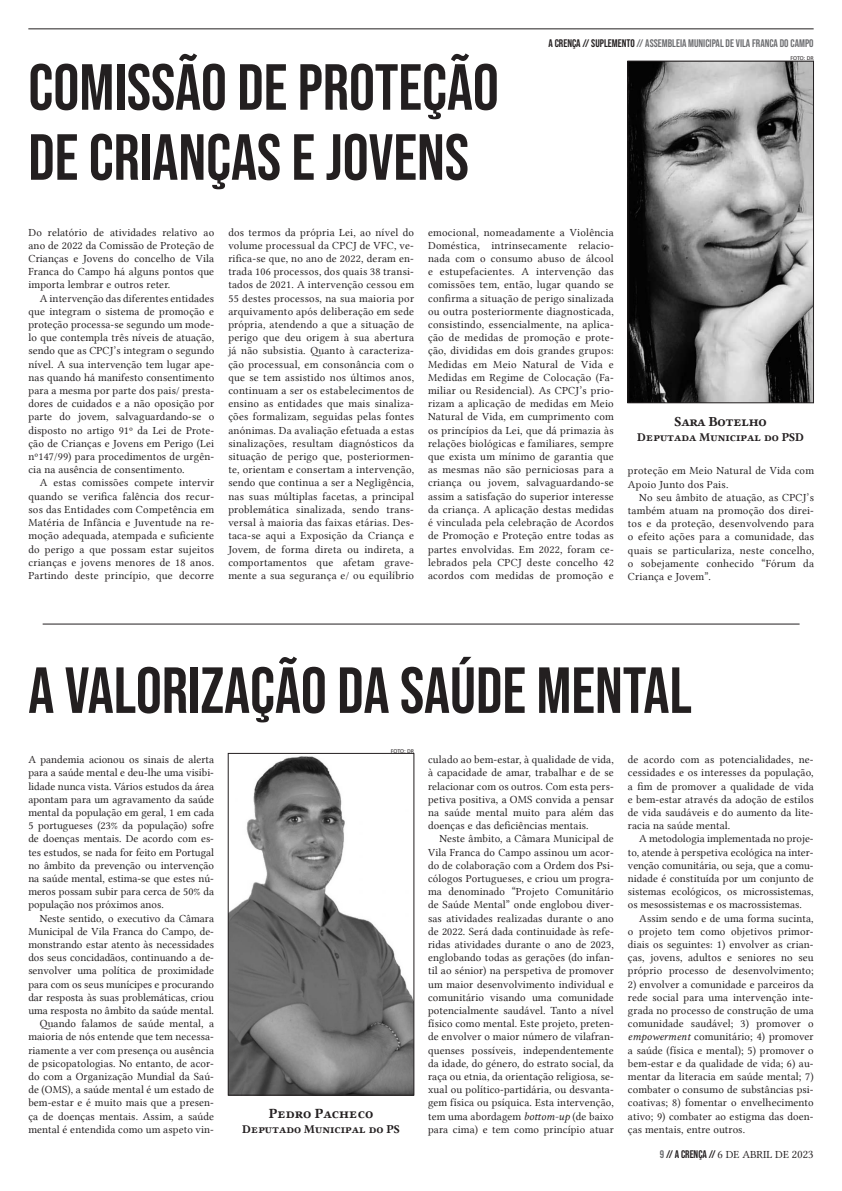
<style>
.page{position:relative;width:842px;height:1191px;background:#fff}
.page>*{position:absolute;margin:0;border:0;box-sizing:border-box;transform-origin:0 0}
.t1{font:65px "Bebas Neue";color:#231f20}
.t2{font:14px "Lin Libertine Capitals B";letter-spacing:-.005em;color:#231f20}
.t3{font:12px "Lin Libertine Capitals B";color:#231f20}
.t4{font:11px/13.2px "Lin Libertine";letter-spacing:.01em;color:#231f20;text-align:justify}
.t5{font:11px "Bebas Neue";color:#6c6d70}
.Créditos_Fotografias{font:6px "Calibri";letter-spacing:-.02em;color:#231f20}
.s1{color:#231f20}
.s2{font-family:"Lin Libertine I"}
.s3{font-family:"Bebas Neue";color:#6c6d70}
.s4{font-family:"Bebas Neue"}
</style>
<div class="page">
<hr style="left:28px;top:28px;width:786px;height:1px;background:#231f20">
<hr style="left:43px;top:623px;width:756px;height:1px;background:#231f20">
<img style="left:630px;top:63px;width:182px;height:338px">
<div style="left:628px;top:61px;width:186px;height:342px;border:1px solid #231f20"></div>
<img style="left:230px;top:756px;width:182px;height:337px">
<div style="left:228px;top:753px;width:186px;height:342px;border:1px solid #231f20"></div>
<p class="t5" style="left:549px;top:37px;width:267px"><span class="s1">A CRENÇA // SUPLEMENTO</span> // ASSEMBLEIA MUNICIPAL DE VILA FRANCA DO CAMPO</p>
<p class="t1" style="left:28px;top:50px;width:472px">COMISSÃO DE PROTEÇÃO</p>
<p class="t1" style="left:28px;top:120px;width:442px">DE CRIANÇAS E JOVENS</p>
<p class="t4" style="left:228px;top:225px;width:187px">dos termos da própria Lei, ao nível do volume processual da CPCJ de VFC, ve&shy;rifica-se que, no ano de 2022, deram en&shy;trada 106 processos, dos quais 38 transi&shy;tados de 2021. A intervenção cessou em 55 destes processos, na sua maioria por arquivamento após deliberação em sede própria, atendendo a que a situação de perigo que deu origem à sua abertura já não subsistia. Quanto à caracteriza&shy;ção processual, em consonância com o que se tem assistido nos últimos anos, continuam a ser os estabelecimentos de ensino as entidades que mais sinaliza&shy;ções formalizam, seguidas pelas fontes anónimas. Da avaliação efetuada a estas sinalizações, resultam diagnósticos da situação de perigo que, posteriormen&shy;te, orientam e consertam a intervenção, sendo que continua a ser a Negligência, nas suas múltiplas facetas, a principal problemática sinalizada, sendo trans&shy;versal à maioria das faixas etárias. Des&shy;taca-se aqui a Exposição da Criança e Jovem, de forma direta ou indireta, a comportamentos que afetam grave&shy;mente a sua segurança e/ ou equilíbrio</p>
<p class="t4" style="left:428px;top:225px;width:187px">emocional, nomeadamente a Violência Doméstica, intrinsecamente relacio&shy;nada com o consumo abuso de álcool e estupefacientes. A intervenção das comissões tem, então, lugar quando se confirma a situação de perigo sinalizada ou outra posteriormente diagnosticada, consistindo, essencialmente, na aplica&shy;ção de medidas de promoção e prote&shy;ção, divididas em dois grandes grupos:<br>Medidas em Meio Natural de Vida e Medidas em Regime de Colocação (Fa&shy;miliar ou Residencial). As CPCJ’s prio&shy;rizam a aplicação de medidas em Meio Natural de Vida, em cumprimento com os princípios da Lei, que dá primazia às relações biológicas e familiares, sempre que exista um mínimo de garantia que as mesmas não são perniciosas para a criança ou jovem, salvaguardando-se assim a satisfação do superior interesse da criança. A aplicação destas medidas é vinculada pela celebração de Acordos de Promoção e Proteção entre todas as partes envolvidas. Em 2022, foram ce&shy;lebrados pela CPCJ deste concelho 42 acordos com medidas de promoção e</p>
<p class="t4" style="left:28px;top:225px;width:187px">Do relatório de atividades relativo ao ano de 2022 da Comissão de Proteção de Crianças e Jovens do concelho de Vila Franca do Campo há alguns pontos que importa lembrar e outros reter.</p>
<p class="t4" style="left:28px;top:291px;width:187px;text-indent:11px">A intervenção das diferentes entidades que integram o sistema de promoção e proteção processa-se segundo um mode&shy;lo que contempla três níveis de atuação, sendo que as CPCJ’s integram o segundo nível. A sua intervenção tem lugar ape&shy;nas quando há manifesto consentimento para a mesma por parte dos pais/ presta&shy;dores de cuidados e a não oposição por parte do jovem, salvaguardando-se o disposto no artigo 91º da Lei de Prote&shy;ção de Crianças e Jovens em Perigo (Lei nº147/99) para procedimentos de urgên&shy;cia na ausência de consentimento.</p>
<p class="t4" style="left:28px;top:476px;width:187px;text-indent:11px">A estas comissões compete intervir quando se verifica falência dos recur&shy;sos das Entidades com Competência em Matéria de Infância e Juventude na re&shy;moção adequada, atempada e suficiente do perigo a que possam estar sujeitos crianças e jovens menores de 18 anos.<br>Partindo deste princípio, que decorre</p>
<p class="Créditos_Fotografias" style="left:790px;top:54px;width:25px">FOTO: DR</p>
<p class="t2" style="left:675px;top:412px;width:94px">Sara Botelho</p>
<p class="t3" style="left:637px;top:428px;width:168px">Deputada Municipal do PSD</p>
<p class="t4" style="left:628px;top:464px;width:188px">proteção em Meio Natural de Vida com<br>Apoio Junto dos Pais.</p>
<p class="t4" style="left:628px;top:490px;width:188px;text-indent:11px">No seu âmbito de atuação, as CPCJ’s também atuam na promoção dos direi&shy;tos e da proteção, desenvolvendo para o efeito ações para a comunidade, das quais se particulariza, neste concelho, o sobejamente conhecido “Fórum da Criança e Jovem”.</p>
<p class="t1" style="left:28px;top:653px;width:665px">A VALORIZAÇÃO DA SAÚDE MENTAL</p>
<p class="t4" style="left:428px;top:753px;width:187px">culado ao bem-estar, à qualidade de vida, à capacidade de amar, trabalhar e de se relacionar com os outros. Com esta pers&shy;petiva positiva, a OMS convida a pensar na saúde mental muito para além das doenças e das deficiências mentais.</p>
<p class="t4" style="left:428px;top:832px;width:187px;text-indent:11px">Neste âmbito, a Câmara Municipal de Vila Franca do Campo assinou um acor&shy;do de colaboração com a Ordem dos Psi&shy;cólogos Portugueses, e criou um progra&shy;ma denominado “Projeto Comunitário de Saúde Mental” onde englobou diver&shy;sas atividades realizadas durante o ano de 2022. Será dada continuidade às refe&shy;ridas atividades durante o ano de 2023, englobando todas as gerações (do infan&shy;til ao sénior) na perspetiva de promover um maior desenvolvimento individual e comunitário visando uma comunidade potencialmente saudável. Tanto a nível físico como mental. Este projeto, preten&shy;de envolver o maior número de vilafran&shy;quenses possíveis, independentemente da idade, do género, do estrato social, da raça ou etnia, da orientação religiosa, se&shy;xual ou político-partidária, ou desvanta&shy;gem física ou psíquica. Esta intervenção, tem uma abordagem <span class="s2">bottom-up</span> (de baixo para cima) e tem como princípio atuar</p>
<p class="Créditos_Fotografias" style="left:391px;top:746px;width:25px">FOTO: DR</p>
<p class="t4" style="left:28px;top:753px;width:187px">A pandemia acionou os sinais de alerta para a saúde mental e deu-lhe uma visibi&shy;lidade nunca vista. Vários estudos da área apontam para um agravamento da saúde mental da população em geral, 1 em cada 5 portugueses (23% da população) sofre de doenças mentais. De acordo com es&shy;tes estudos, se nada for feito em Portugal no âmbito da prevenção ou intervenção na saúde mental, estima-se que estes nú&shy;meros possam subir para cerca de 50% da população nos próximos anos.</p>
<p class="t4" style="left:28px;top:911px;width:187px;text-indent:11px">Neste sentido, o executivo da Câmara Municipal de Vila Franca do Campo, de&shy;monstrando estar atento às necessidades dos seus concidadãos, continuando a de&shy;senvolver uma política de proximidade para com os seus munícipes e procurando dar resposta às suas problemáticas, criou uma resposta no âmbito da saúde mental.</p>
<p class="t4" style="left:28px;top:1017px;width:187px;text-indent:11px">Quando falamos de saúde mental, a maioria de nós entende que tem necessa&shy;riamente a ver com presença ou ausência de psicopatologias. No entanto, de acor&shy;do com a Organização Mundial da Saú&shy;de (OMS), a saúde mental é um estado de bem-estar e é muito mais que a presen&shy;ça de doenças mentais. Assim, a saúde mental é entendida como um aspeto vin-</p>
<p class="t4" style="left:628px;top:753px;width:187px">de acordo com as potencialidades, ne&shy;cessidades e os interesses da população, a fim de promover a qualidade de vida e bem-estar através da adoção de estilos de vida saudáveis e do aumento da lite&shy;racia na saúde mental.</p>
<p class="t4" style="left:628px;top:832px;width:187px;text-indent:11px">A metodologia implementada no proje&shy;to, atende à perspetiva ecológica na inter&shy;venção comunitária, ou seja, que a comu&shy;nidade é constituída por um conjunto de sistemas ecológicos, os microssistemas, os mesossistemas e os macrossistemas.</p>
<p class="t4" style="left:628px;top:911px;width:187px;text-indent:11px">Assim sendo e de uma forma sucinta, o projeto tem como objetivos primor&shy;diais os seguintes: 1) envolver as crian&shy;ças, jovens, adultos e seniores no seu próprio processo de desenvolvimento;</p>
<p class="t4" style="left:628px;top:977px;width:187px">2) envolver a comunidade e parceiros da rede social para uma intervenção inte&shy;grada no processo de construção de uma comunidade saudável; 3) promover o <span class="s2">empowerment</span> comunitário; 4) promover a saúde (física e mental); 5) promover o bem-estar e da qualidade de vida; 6) au&shy;mentar da literacia em saúde mental; 7) combater o consumo de substâncias psi&shy;coativas; 8) fomentar o envelhecimento ativo; 9) combater ao estigma das doen&shy;ças mentais, entre outros.</p>
<p class="t2" style="left:269px;top:1104px;width:106px">Pedro Pacheco</p>
<p class="t3" style="left:242px;top:1120px;width:159px">Deputado Municipal do PS</p>
<p class="t4" style="left:660px;top:1148px;width:155px"><span class="s3">9</span> <span class="s4">// A CRENÇA //</span> 6 DE ABRIL DE 2023</p>
</div>
